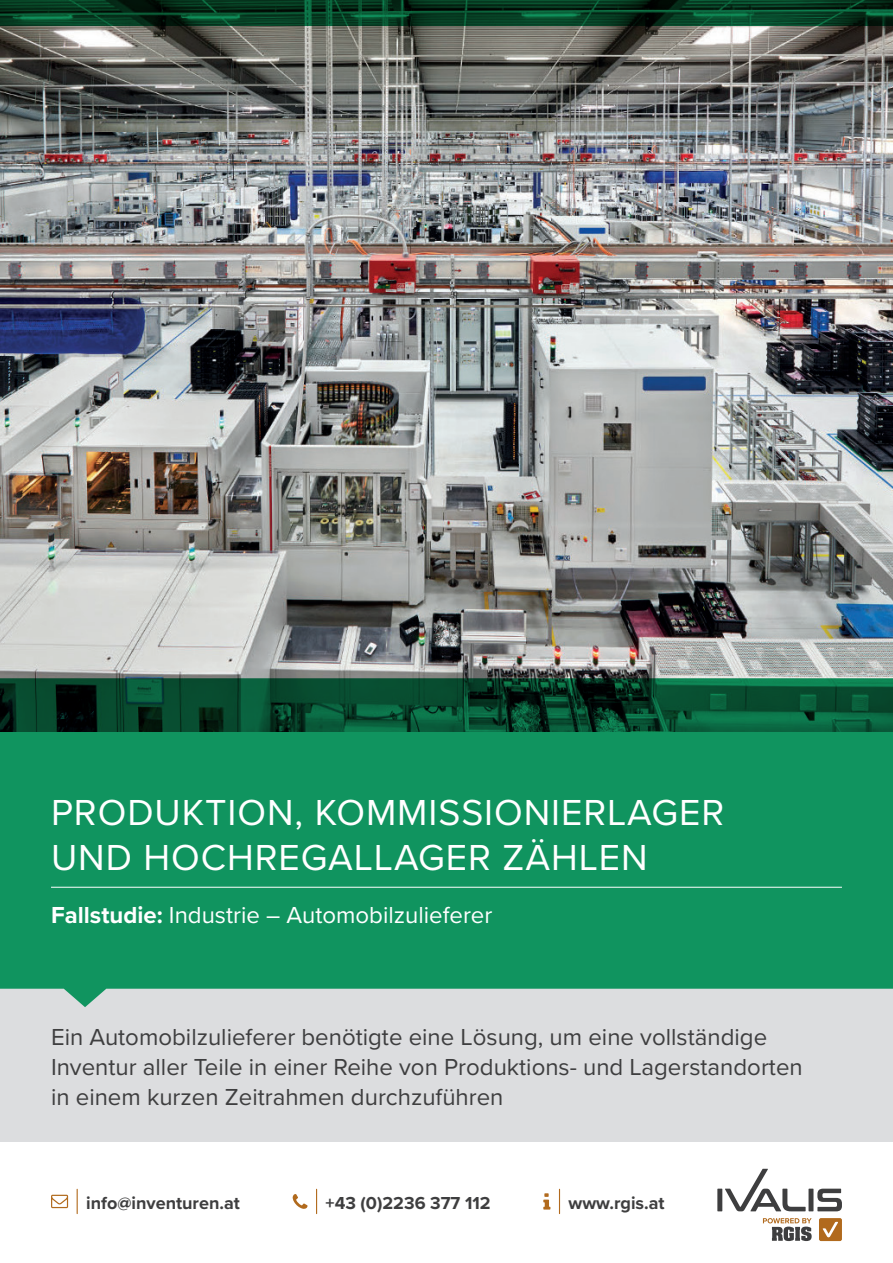
<style>
.page{position:relative;width:893px;height:1263px;background:#fff}
.page>*{position:absolute;margin:0;border:0;box-sizing:border-box;transform-origin:0 0}
.t1{font:37.5px/45px "Proxima Nova";letter-spacing:.025em;color:#fff}
.t2{font:24px/30px "Proxima Nova";color:#3e3e3f}
.t3{font:24px "Proxima Nova";color:#fff}
.t4{font:700 18px "Proxima Nova";color:#3e3e3f}
.s1{font-weight:700}
</style>
<div class="page">
<svg style="left:559px;top:1189px;width:1px;height:24px"></svg>
<svg style="left:543px;top:1193px;width:7px;height:16px"></svg>
<svg style="left:77px;top:1189px;width:1px;height:24px"></svg>
<svg style="left:51px;top:1195px;width:17px;height:13px"></svg>
<svg style="left:316px;top:1189px;width:1px;height:24px"></svg>
<svg style="left:293px;top:1194px;width:15px;height:15px"></svg>
<div style="left:819px;top:1218px;width:23px;height:23px;background:#b16a1d;border-radius:2px"></div>
<svg style="left:822px;top:1221px;width:16px;height:17px"></svg>
<svg style="left:763px;top:1218px;width:49px;height:23px"></svg>
<div style="left:717px;top:1188px;width:5px;height:23px;background:#3e3e3f"></div>
<svg style="left:725px;top:1169px;width:81px;height:42px"></svg>
<div style="left:808px;top:1188px;width:5px;height:23px;background:#3e3e3f"></div>
<svg style="left:817px;top:1188px;width:25px;height:23px"></svg>
<div style="left:0;top:989px;width:893px;height:153px;background:#dcdddf"></div>
<svg style="left:0;top:731px;width:893px;height:276px;background:#1d9867"></svg>
<img style="left:0;top:26px;width:893px;height:705px">
<hr style="left:51px;top:887px;width:791px;height:1px;background:#fff">
<svg style="left:0;top:0;width:893px;height:26px;background:#063c23"></svg>
<h1 class="t1" style="left:51px;top:788px;width:675px">PRODUKTION, KOMMISSIONIERLAGER<br>UND HOCHREGALLAGER ZÄHLEN</h1>
<p class="t3" style="left:51px;top:897px;width:443px"><span class="s1">Fallstudie:</span> Industrie – Automobilzulieferer</p>
<p class="t2" style="left:51px;top:1021px;width:753px">Ein Automobilzulieferer benötigte eine Lösung, um eine vollständige<br>Inventur aller Teile in einer Reihe von Produktions- und Lagerstandorten in einem kurzen Zeitrahmen durchzuführen</p>
<p class="t4" style="left:86px;top:1189px;width:155px">info@inventuren.at</p>
<p class="t4" style="left:326px;top:1189px;width:166px">+43 (0)2236 377 112</p>
<p class="t4" style="left:569px;top:1189px;width:98px">www.rgis.at</p>
</div>
